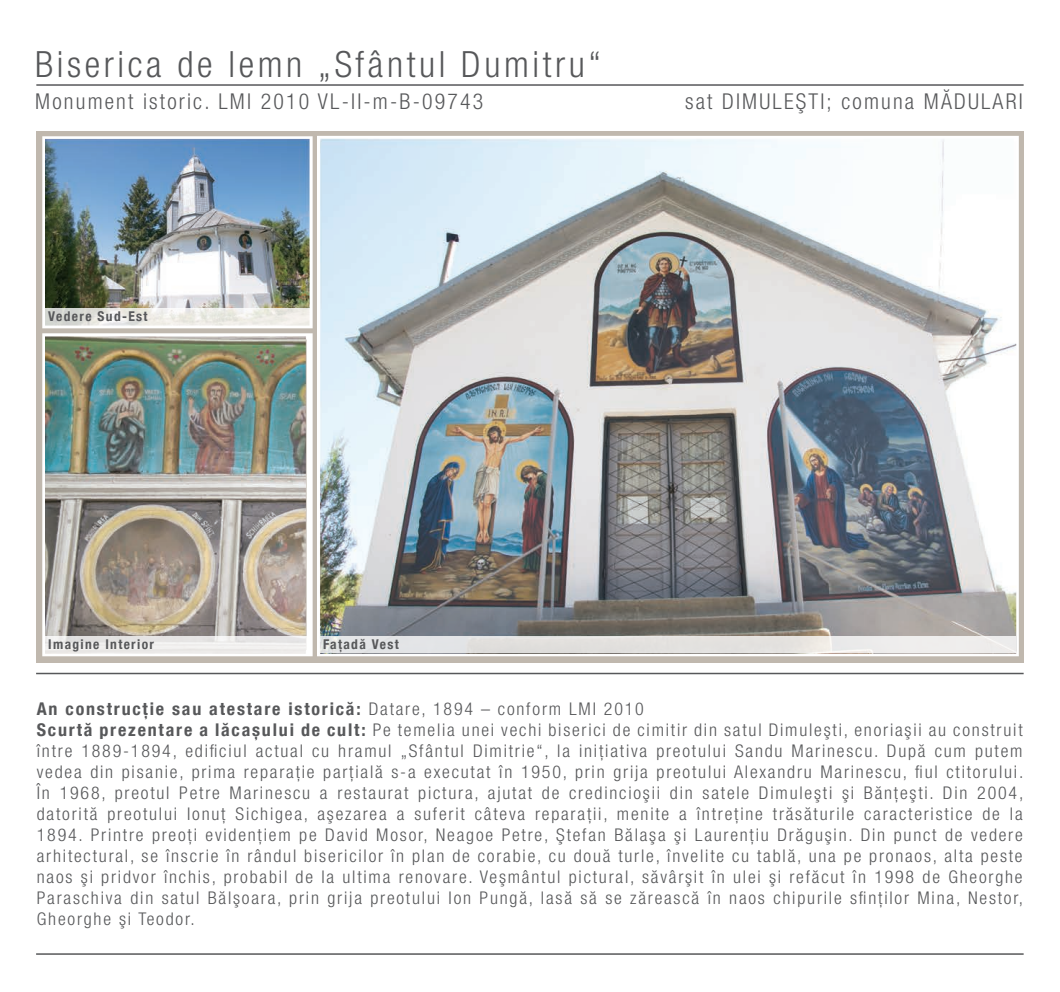
<style>
.page{position:relative;width:1060px;height:992px;background:#fff}
.page>*{position:absolute;margin:0;border:0;box-sizing:border-box;transform-origin:0 0}
.t1{font:300 condensed 36.15px "Helvetica Neue LT Com";letter-spacing:.1em;color:#57585a}
.t2{font:300 condensed 21.9px "Helvetica Neue LT Com";letter-spacing:.1em;color:#57585a}
.t3{font:300 condensed 17.55px/21px "Helvetica Neue LT Com";letter-spacing:.1em;color:#57585a}
.t4{font:700 condensed 13.5px "Helvetica Neue LT Com";letter-spacing:.1em;color:#57585a}
.s1{font-weight:700}
</style>
<div class="page">
<div style="left:36px;top:131px;width:988px;height:531px;background:#c0b8ae"></div>
<hr style="left:36px;top:84px;width:988px;height:2px;background:#57585a">
<hr style="left:36px;top:673px;width:988px;height:1px;background:#57585a">
<img style="left:45px;top:136px;width:974px;height:521px">
<svg style="left:45px;top:308px;width:266px;height:17px;background:#e9e8e3"></svg>
<div style="left:45px;top:636px;width:264px;height:17px;background:#edebea"></div>
<div style="left:320px;top:636px;width:696px;height:17px;background:#e4e4e3"></div>
<hr style="left:36px;top:953px;width:988px;height:2px;background:#57585a">
<h1 class="t1" style="left:35px;top:43px;width:567px">Biserica de lemn „Sfântul Dumitru“</h1>
<p class="t2" style="left:35px;top:89px;width:449px">Monument istoric. LMI 2010 VL-II-m-B-09743</p>
<p class="t2" style="left:685px;top:89px;width:339px">sat DIMULEŞTI; comuna MĂDULARI</p>
<p class="t4" style="left:48px;top:308px;width:101px">Vedere Sud-Est</p>
<p class="t4" style="left:48px;top:636px;width:107px">Imagine Interior</p>
<p class="t4" style="left:323px;top:636px;width:77px">Fațadă Vest</p>
<p class="t3" style="left:37px;top:698px;width:988px"><span class="s1">An construcție sau atestare istorică:</span> Datare, 1894 – conform LMI 2010<br><span class="s1">Scurtă prezentare a lăcașului de cult:</span> Pe temelia unei vechi biserici de cimitir din satul Dimuleşti, enoriaşii au construit între 1889-1894, edificiul actual cu hramul „Sfântul Dimitrie“, la iniţiativa preotului Sandu Marinescu. După cum putem vedea din pisanie, prima reparaţie parţială s-a executat în 1950, prin grija preotului Alexandru Marinescu, fiul ctitorului.<br>În 1968, preotul Petre Marinescu a restaurat pictura, ajutat de credincioşii din satele Dimuleşti şi Bănţeşti. Din 2004, datorită preotului Ionuţ Sichigea, aşezarea a suferit câteva reparaţii, menite a întreţine trăsăturile caracteristice de la 1894. Printre preoţi evidenţiem pe David Mosor, Neagoe Petre, Ştefan Bălaşa şi Laurenţiu Drăguşin. Din punct de vedere arhitectural, se înscrie în rândul bisericilor în plan de corabie, cu două turle, învelite cu tablă, una pe pronaos, alta peste naos şi pridvor închis, probabil de la ultima renovare. Veşmântul pictural, săvârşit în ulei şi refăcut în 1998 de Gheorghe Paraschiva din satul Bălşoara, prin grija preotului Ion Pungă, lasă să se zărească în naos chipurile sfinţilor Mina, Nestor, Gheorghe şi Teodor.</p>
</div>
